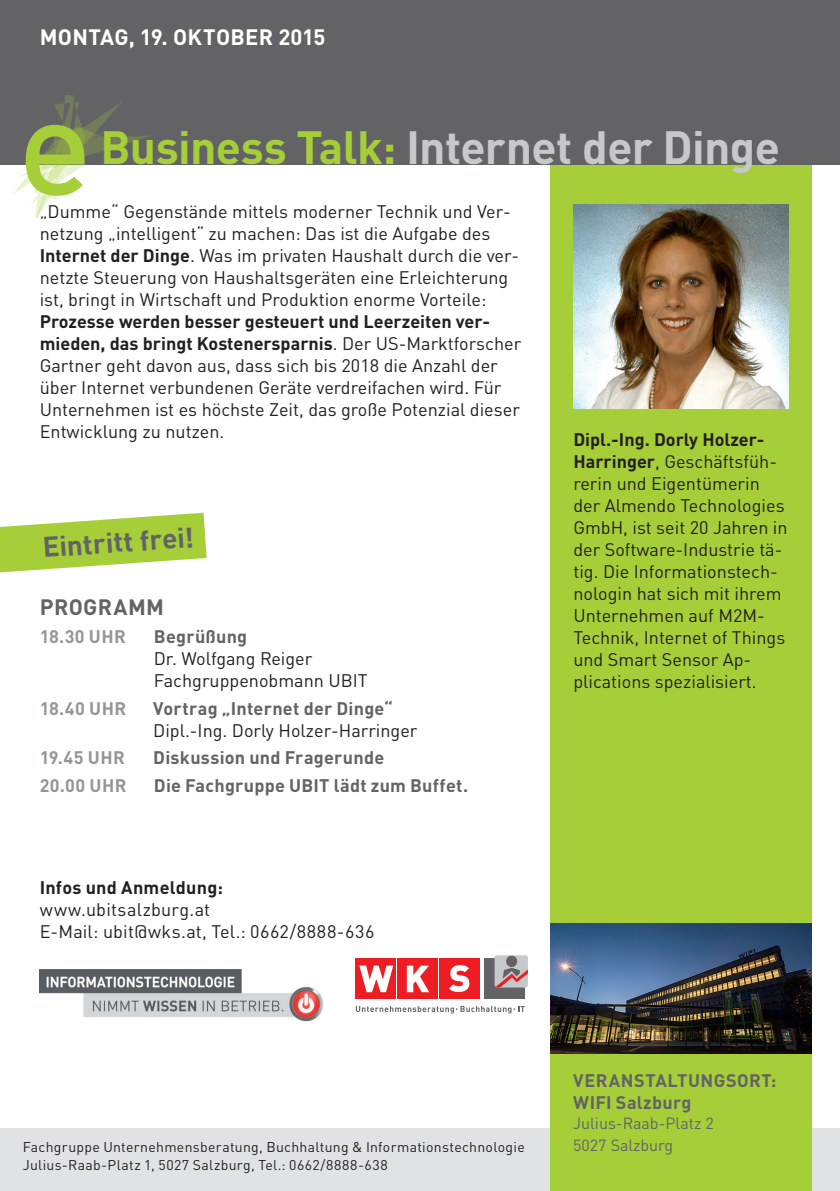
<style>
.page{position:relative;width:840px;height:1191px;background:#fff}
.page>*{position:absolute;margin:0;border:0;box-sizing:border-box;transform-origin:0 0}
.t1{font:700 46px "DINOT";letter-spacing:-.015em;color:#c7c8ca}
.t2{font:700 28px "DINOT";color:#636366}
.t3{font:700 22px "DINOT";letter-spacing:.01em;color:#fff}
.t4{font:700 22px "DINOT";letter-spacing:.015em;color:#636366}
.t5{font:18px/22px "DINOT";color:#231f20}
.t6{font:700 18px/22px "DINOT";letter-spacing:.015em;color:#636366}
.t7{font:700 18px "DINOT";letter-spacing:.02em;color:#939598}
.t8{font:700 18px "DINOT";letter-spacing:.015em;color:#231f20}
.t9{font:16px/22px "DINOT";color:#636366}
.t10{font:14px/18px "DINOT";letter-spacing:.02em;color:#231f20}
.s1{color:#a6ce39}
.s2{font-weight:700}
</style>
<div class="page">
<div style="left:0;top:1128px;width:839px;height:63px;background:#e1e2e4"></div>
<div style="left:550px;top:142px;width:261px;height:1049px;background:#a6ce39"></div>
<div style="left:484px;top:958px;width:40px;height:40px;background:#636366"></div>
<div style="left:494px;top:954px;width:33px;height:33px;background:#c7c8ca;border-radius:3px"></div>
<div style="left:506px;top:955px;width:11px;height:12px;background:#636366;border-radius:50%"></div>
<div style="left:355px;top:958px;width:40px;height:40px;background:#ee1d23"></div>
<div style="left:397px;top:958px;width:40px;height:40px;background:#ee1d23"></div>
<div style="left:439px;top:958px;width:40px;height:40px;background:#ee1d23"></div>
<svg style="left:406px;top:965px;width:23px;height:27px"></svg>
<svg style="left:449px;top:965px;width:20px;height:27px"></svg>
<svg style="left:359px;top:965px;width:34px;height:27px"></svg>
<svg style="left:494px;top:967px;width:33px;height:20px"></svg>
<svg style="left:355px;top:1006px;width:169px;height:7px"></svg>
<svg style="left:0;top:513px;width:206px;height:59px"></svg>
<div style="left:0;top:0;width:839px;height:164px;background:#636366"></div>
<img style="left:573px;top:204px;width:215px;height:204px">
<img style="left:40px;top:969px;width:284px;height:53px">
<svg style="left:12px;top:96px;width:138px;height:122px"></svg>
<img style="left:550px;top:923px;width:261px;height:130px">
<p class="t3" style="left:40px;top:23px;width:287px">MONTAG, 19. OKTOBER 2015</p>
<h1 class="t1" style="left:100px;top:118px;width:680px"><span class="s1">Business Talk:</span> Internet der Dinge</h1>
<p class="t5" style="left:40px;top:200px;width:480px">„Dumme“ Gegenstände mittels moderner Technik und Ver&shy;netzung „intelligent“ zu machen: Das ist die Aufgabe des <span class="s2">Internet der Dinge</span>. Was im privaten Haushalt durch die ver&shy;netzte Steuerung von Haushaltsgeräten eine Erleichterung ist, bringt in Wirtschaft und Produktion enorme Vorteile:</p>
<p class="t5" style="left:40px;top:310px;width:483px"><span class="s2">Prozesse werden besser gesteuert und Leerzeiten ver&shy;mieden, das bringt Kostenersparnis</span>. Der US-Marktforscher Gartner geht davon aus, dass sich bis 2018 die Anzahl der über Internet verbundenen Geräte verdreifachen wird. Für Unternehmen ist es höchste Zeit, das große Potenzial dieser Entwicklung zu nutzen.</p>
<h2 class="t2" style="left:41px;top:529px;width:153px;rotate:-4deg">Eintritt frei!</h2>
<p class="t4" style="left:40px;top:593px;width:125px">PROGRAMM</p>
<p class="t7" style="left:40px;top:624px;width:87px">18.30 UHR</p>
<p class="t6" style="left:154px;top:625px;width:95px">Begrüßung</p>
<p class="t5" style="left:154px;top:647px;width:215px">Dr. Wolfgang Reiger<br>Fachgruppenobmann UBIT</p>
<p class="t7" style="left:40px;top:696px;width:88px">18.40 UHR</p>
<p class="t6" style="left:153px;top:696px;width:241px">Vortrag „Internet der Dinge“</p>
<p class="t5" style="left:153px;top:718px;width:266px">Dipl.-Ing. Dorly Holzer-Harringer</p>
<p class="t7" style="left:40px;top:746px;width:87px">19.45 UHR</p>
<p class="t6" style="left:153px;top:746px;width:232px">Diskussion und Fragerunde</p>
<p class="t7" style="left:40px;top:773px;width:88px">20.00 UHR</p>
<p class="t6" style="left:154px;top:774px;width:315px">Die Fachgruppe UBIT lädt zum Buffet.</p>
<p class="t8" style="left:40px;top:875px;width:185px">Infos und Anmeldung:</p>
<p class="t5" style="left:40px;top:898px;width:336px">www.ubitsalzburg.at<br>E-Mail: ubit@wks.at, Tel.: 0662/8888-636</p>
<p class="t5" style="left:573px;top:428px;width:215px"><span class="s2">Dipl.-Ing. Dorly Holzer-<br>Harringer</span>, Geschäftsfüh&shy;rerin und Eigentümerin der Almendo Technologies<br>GmbH, ist seit 20 Jahren in der Software-Industrie tä&shy;tig. Die Informationstech&shy;nologin hat sich mit ihrem<br>Unternehmen auf M2M-<br>Technik, Internet of Things und Smart Sensor Ap&shy;plications spezialisiert.</p>
<p class="t10" style="left:23px;top:1138px;width:503px">Fachgruppe Unternehmensberatung, Buchhaltung &amp; Informationstechnologie<br>Julius-Raab-Platz 1, 5027 Salzburg, Tel.: 0662/8888-638</p>
<p class="t6" style="left:573px;top:1068px;width:204px">VERANSTALTUNGSORT:<br>WIFI Salzburg</p>
<p class="t9" style="left:573px;top:1111px;width:142px">Julius-Raab-Platz 2<br>5027 Salzburg</p>
</div>
